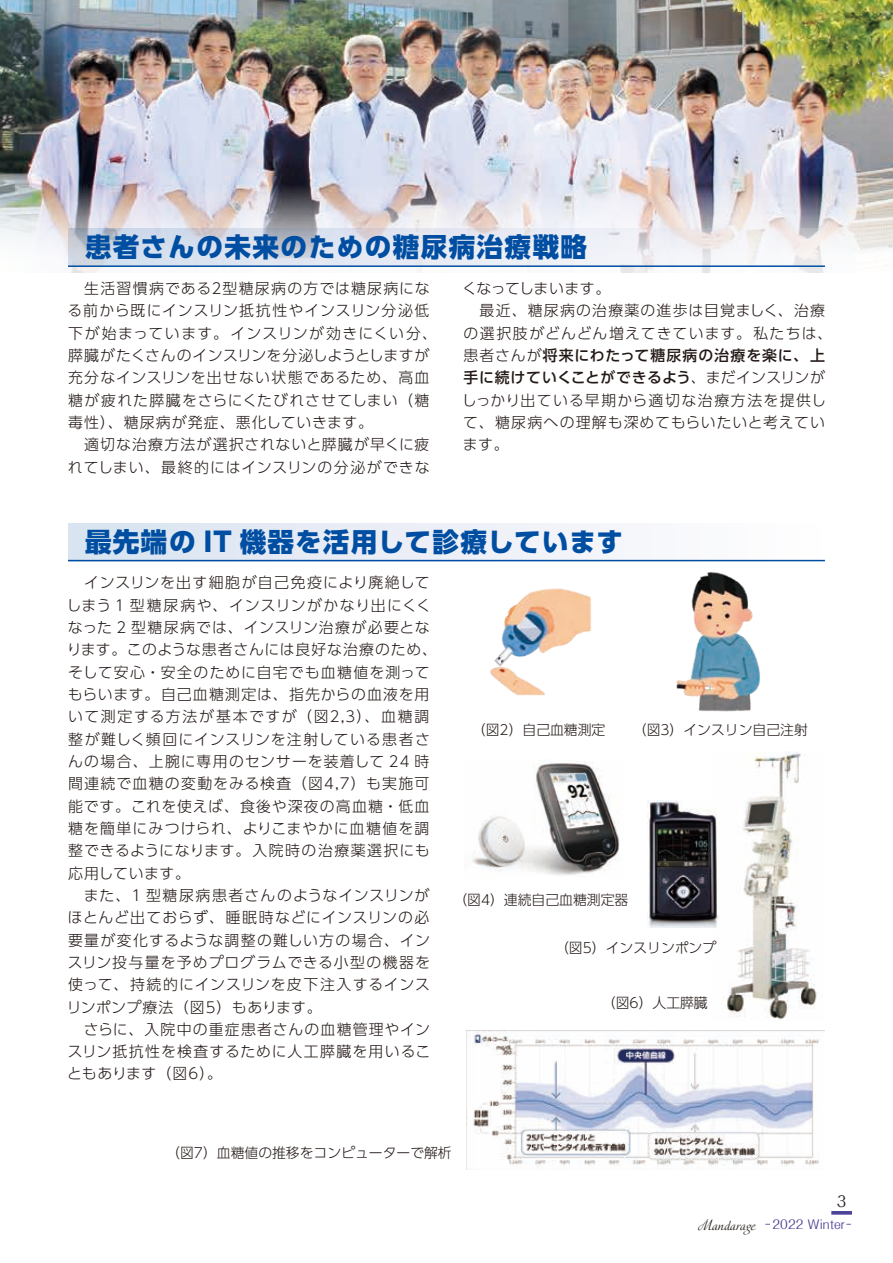
<style>
.page{position:relative;width:893px;height:1263px;background:#fff}
.page>*{position:absolute;margin:0;border:0;box-sizing:border-box;transform-origin:0 0}
.t1{font:800 26.55px "UD Shin Go Pro";letter-spacing:.05em;color:#004ea2}
.t2{font:300 14.85px/22.4px "UD Shin Go Pro";letter-spacing:.07em;color:#231916}
.t3{font:14.85px "Folk Pro";color:#231916}
.t4{font:300 13.8px "UD Shin Go Pro";color:#231916}
.t5{font:12.15px "Folk Pro";color:#4d4398}
.s1{font-weight:500}
.s2{font-family:"Elina";color:#231916}
</style>
<div class="page">
<img style="left:0;top:0;width:893px;height:272px">
<svg style="left:831px;top:1211px;width:21px;height:4px"></svg>
<svg style="left:68px;top:229px;width:757px;height:36px"></svg>
<hr style="left:68px;top:265px;width:757px;height:2px;background:#004ea2">
<svg style="left:68px;top:523px;width:757px;height:37px"></svg>
<hr style="left:68px;top:560px;width:757px;height:1px;background:#004ea2">
<img style="left:490px;top:588px;width:102px;height:108px">
<img style="left:472px;top:761px;width:148px;height:114px">
<img style="left:712px;top:752px;width:105px;height:268px">
<img style="left:466px;top:1030px;width:359px;height:139px">
<img style="left:676px;top:572px;width:84px;height:140px">
<img style="left:648px;top:801px;width:71px;height:126px">
<h1 class="t1" style="left:85px;top:226px;width:503px">患者さんの未来のための糖尿病治療戦略</h1>
<p class="t2" style="left:67px;top:277px;width:371px">　生活習慣病である２型糖尿病の方では糖尿病になる前から既にインスリン抵抗性やインスリン分泌低下が始まっています。インスリンが効きにくい分、膵臓がたくさんのインスリンを分泌しようとしますが充分なインスリンを出せない状態であるため、高血糖が疲れた膵臓をさらにくたびれさせてしまい（糖毒性）、糖尿病が発症、悪化していきます。<br>　適切な治療方法が選択されないと膵臓が早くに疲れてしまい、最終的にはインスリンの分泌ができな</p>
<p class="t2" style="left:462px;top:277px;width:372px">くなってしまいます。<br>　最近、糖尿病の治療薬の進歩は目覚ましく、治療の選択肢がどんどん増えてきています。私たちは、患者さんが<span class="s1">将来にわたって糖尿病の治療を楽に、上手に続けていくことができるよう</span>、まだインスリンがしっかり出ている早期から適切な治療方法を提供して、糖尿病への理解も深めてもらいたいと考えています。</p>
<h1 class="t1" style="left:85px;top:520px;width:540px">最先端の IT 機器を活用して診療しています</h1>
<p class="t2" style="left:66px;top:571px;width:372px">　インスリンを出す細胞が自己免疫により廃絶してしまう 1 型糖尿病や、インスリンがかなり出にくくなった 2 型糖尿病では、インスリン治療が必要となります。このような患者さんには良好な治療のため、そして安心・安全のために自宅でも血糖値を測ってもらいます。自己血糖測定は、指先からの血液を用いて測定する方法が基本ですが（図2,3）、血糖調整が難しく頻回にインスリンを注射している患者さんの場合、上腕に専用のセンサーを装着して 24 時間連続で血糖の変動をみる検査（図4,7）も実施可能です。これを使えば、食後や深夜の高血糖・低血糖を簡単にみつけられ、よりこまやかに血糖値を調整できるようになります。入院時の治療薬選択にも応用しています。<br>　また、1 型糖尿病患者さんのようなインスリンがほとんど出ておらず、睡眠時などにインスリンの必要量が変化するような調整の難しい方の場合、インスリン投与量を予めプログラムできる小型の機器を使って、持続的にインスリンを皮下注入するインスリンポンプ療法（図5）もあります。<br>　さらに、入院中の重症患者さんの血糖管理やインスリン抵抗性を検査するために人工膵臓を用いることもあります（図6）。</p>
<p class="t4" style="left:472px;top:719px;width:135px">（図2）自己血糖測定</p>
<p class="t4" style="left:633px;top:719px;width:176px">（図3）インスリン自己注射</p>
<p class="t4" style="left:453px;top:889px;width:176px">（図4）連続自己血糖測定器</p>
<p class="t4" style="left:555px;top:937px;width:163px">（図5）インスリンポンプ</p>
<p class="t4" style="left:602px;top:992px;width:107px">（図6）人工膵臓</p>
<p class="t4" style="left:166px;top:1142px;width:287px">（図7）血糖値の推移をコンピューターで解析</p>
<p class="t3" style="left:837px;top:1189px;width:11px">3</p>
<p class="t5" style="left:698px;top:1214px;width:155px"><span class="s2">Mandarage</span> - 2022 Winter -</p>
</div>
